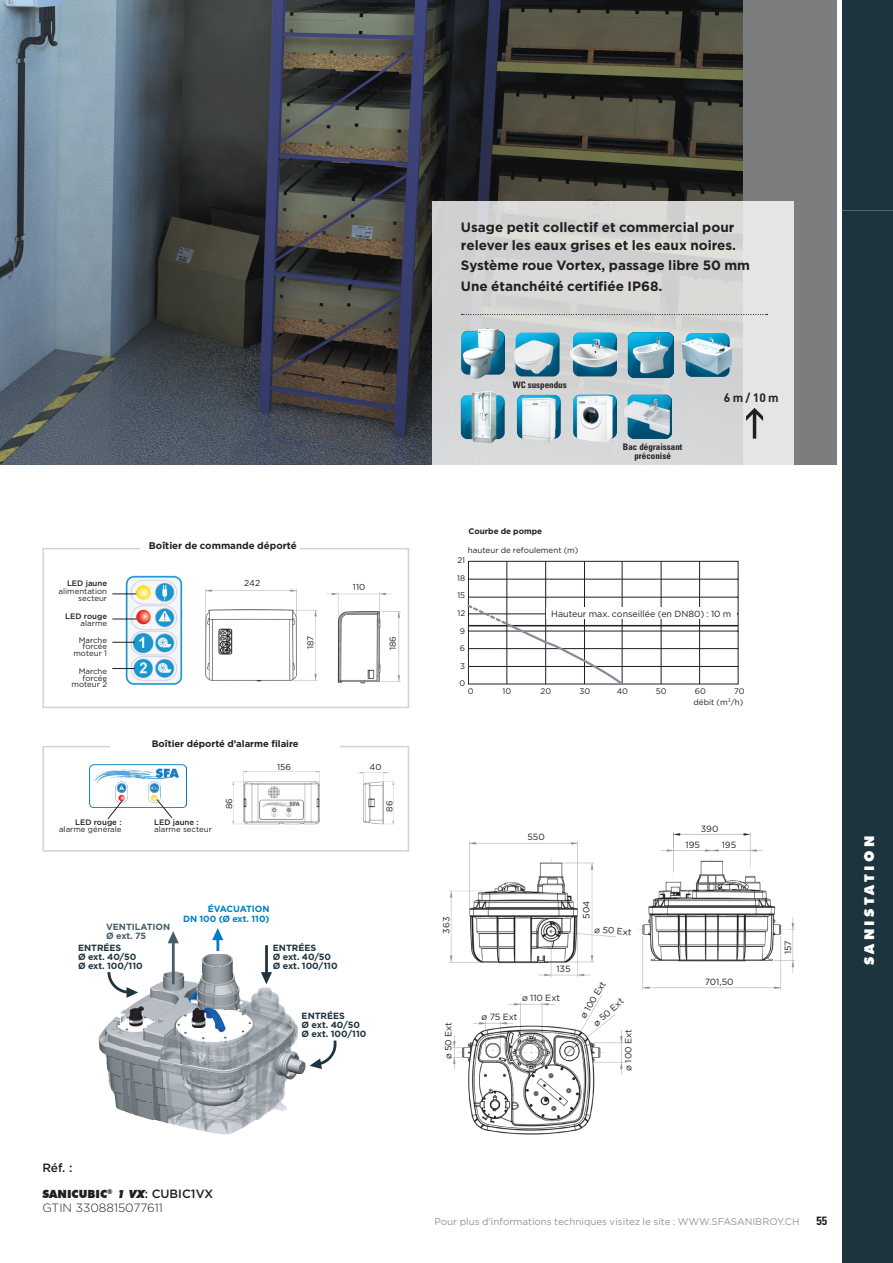
<style>
.page{position:relative;width:893px;height:1263px;background:#fff}
.page>*{position:absolute;margin:0;border:0;box-sizing:border-box;transform-origin:0 0}
.t1{font:700 13.5px/18px "Gotham";color:#231f20}
.t2{font:900 13.5px "Futura BT";letter-spacing:.25em;color:#fff}
.t3{font:300 12px "Gotham";color:#231f20}
.t4{font:700 12px "DIN";color:#231f20}
.t5{font:500 12px "Gotham";color:#231f20}
.t6{font:700 condensed 12px "Univers LT Std";color:#231f20}
.t7{font:900 11.25px "Futura BT";color:#231f20}
.t8{font:9.75px "Gotham";color:#939598}
.t9{font:700 9.75px "Gotham";color:#231f20}
.t10{font:700 9.45px "Gotham";color:#231f20}
.t11{font:700 9px/9px "Gotham";color:#1d343f}
.t12{font:9px "Gotham";color:#231f20}
.t13{font:700 condensed 9px/9px "Univers LT Std";color:#231f20;text-align:center}
.t14{font:700 9px/10.5px "Gotham";color:#007ec5;text-align:right}
.t15{font:700 9px/9px "Gotham";color:#475e6a}
.t16{font:8.85px "Gotham";color:#231f20}
.t17{font:8.7px "Gotham";color:#231f20}
.t18{font:8.1px/17.5px "Gotham";color:#231f20;text-align:center}
.t19{font:700 8.1px "Gotham";color:#231f20}
.t20{font:7.95px "Gotham";color:#231f20}
.t21{font:7.8px/7.8px "Gotham";color:#231f20;text-align:right}
.t22{font:500 7.8px "Gotham";color:#231f20}
.s1{font-style:italic}
.s2{font-family:"Gotham";font-weight:500;font-size:12px}
</style>
<div class="page">
<div style="left:0;top:0;width:840px;height:464px;background:#7b7d7e"></div>
<img style="left:0;top:0;width:743px;height:464px">
<div style="left:842px;top:210px;width:51px;height:1053px;background:#1d343f"></div>
<hr style="left:838px;top:0;width:4px;height:1263px;background:#fff">
<img style="left:98px;top:949px;width:208px;height:186px">
<svg style="left:309px;top:1040px;width:28px;height:29px"></svg>
<svg style="left:106px;top:969px;width:32px;height:29px"></svg>
<svg style="left:261px;top:972px;width:11px;height:12px"></svg>
<hr style="left:265px;top:945px;width:3px;height:32px;background:#1d343f">
<svg style="left:168px;top:931px;width:11px;height:12px"></svg>
<hr style="left:172px;top:937px;width:3px;height:47px;background:#475e6a">
<svg style="left:212px;top:928px;width:11px;height:12px"></svg>
<hr style="left:216px;top:934px;width:3px;height:17px;background:#007ec5">
<svg style="left:467px;top:561px;width:271px;height:124px"></svg>
<div style="left:546px;top:607px;width:190px;height:12px;background:#fff"></div>
<img style="left:449px;top:841px;width:167px;height:135px">
<img style="left:637px;top:832px;width:158px;height:158px">
<img style="left:452px;top:976px;width:193px;height:159px">
<img style="left:205px;top:588px;width:113px;height:94px">
<img style="left:326px;top:592px;width:75px;height:92px">
<img style="left:118px;top:575px;width:65px;height:110px">
<svg style="left:136px;top:585px;width:15px;height:15px"></svg>
<svg style="left:136px;top:610px;width:15px;height:14px"></svg>
<div style="left:42px;top:548px;width:367px;height:160px;border:2px solid #d1d2d4"></div>
<div style="left:140px;top:541px;width:160px;height:12px;background:#fff"></div>
<svg style="left:91px;top:807px;width:94px;height:1px"></svg>
<img style="left:89px;top:764px;width:98px;height:43px">
<svg style="left:107px;top:795px;width:18px;height:25px"></svg>
<svg style="left:151px;top:795px;width:22px;height:23px"></svg>
<img style="left:232px;top:770px;width:162px;height:55px">
<div style="left:42px;top:746px;width:367px;height:105px;border:2px solid #d1d2d4"></div>
<div style="left:110px;top:739px;width:230px;height:20px;background:#fff"></div>
<div style="left:433px;top:201px;width:361px;height:263px;background:linear-gradient(to right,#d1d1d0,#dddedd)"></div>
<svg style="left:461px;top:314px;width:306px;height:1px"></svg>
<img style="left:625px;top:332px;width:49px;height:49px">
<img style="left:570px;top:332px;width:50px;height:44px">
<img style="left:681px;top:333px;width:51px;height:44px">
<img style="left:461px;top:328px;width:44px;height:51px">
<img style="left:514px;top:333px;width:45px;height:43px">
<img style="left:461px;top:391px;width:44px;height:52px">
<img style="left:517px;top:395px;width:44px;height:47px">
<img style="left:573px;top:394px;width:44px;height:48px">
<img style="left:624px;top:384px;width:47px;height:56px">
<svg style="left:746px;top:408px;width:17px;height:30px"></svg>
<div style="left:842px;top:0;width:51px;height:210px;background:#1d343f"></div>
<p class="t22" style="left:67px;top:578px;width:42px">LED jaune</p>
<p class="t21" style="left:59px;top:587px;width:50px">alimentation secteur</p>
<p class="t22" style="left:65px;top:611px;width:43px">LED rouge</p>
<p class="t21" style="left:79px;top:614px;width:30px;line-height:16.8px;text-align:left">alarme<br>Marche</p>
<p class="t21" style="left:83px;top:642px;width:26px">forcée</p>
<p class="t20" style="left:73px;top:648px;width:35px">moteur 1</p>
<p class="t21" style="left:79px;top:667px;width:30px;line-height:6.8px;text-align:center">Marche forcée</p>
<p class="t20" style="left:71px;top:679px;width:37px">moteur 2</p>
<p class="t22" style="left:75px;top:817px;width:48px">LED rouge :</p>
<p class="t21" style="left:59px;top:825px;width:64px">alarme générale</p>
<p class="t9" style="left:149px;top:539px;width:149px">Boîtier de commande déporté</p>
<p class="t17" style="left:244px;top:577px;width:17px">242</p>
<p class="t17" style="left:305px;top:649px;width:15px;rotate:-90deg">187</p>
<p class="t17" style="left:353px;top:581px;width:14px">110</p>
<p class="t17" style="left:387px;top:650px;width:16px;rotate:-90deg">186</p>
<p class="t10" style="left:152px;top:737px;width:148px">Boîtier déporté d’alarme filaire</p>
<p class="t17" style="left:277px;top:761px;width:15px">156</p>
<p class="t17" style="left:370px;top:761px;width:13px">40</p>
<p class="t22" style="left:154px;top:817px;width:46px">LED jaune :</p>
<p class="t21" style="left:154px;top:825px;width:59px">alarme secteur</p>
<p class="t17" style="left:223px;top:809px;width:13px;rotate:-90deg">86</p>
<p class="t17" style="left:384px;top:811px;width:13px;rotate:-90deg">86</p>
<p class="t15" style="left:106px;top:922px;width:66px">VENTILATION<br>Ø ext. 75</p>
<p class="t14" style="left:183px;top:903px;width:88px">ÉVACUATION<br>DN 100 (Ø ext. 110)</p>
<p class="t11" style="left:78px;top:943px;width:66px">ENTRÉES<br>Ø ext. 40/50<br>Ø ext. 100/110</p>
<p class="t11" style="left:273px;top:943px;width:66px">ENTRÉES<br>Ø ext. 40/50<br>Ø ext. 100/110</p>
<p class="t5" style="left:42px;top:1159px;width:31px">Réf. :</p>
<p class="t7" style="left:42px;top:1186px;width:172px">SANICUBIC<sup>®</sup> <span class="s1">1 VX</span><span class="s2">: CUBIC1VX</span></p>
<p class="t3" style="left:42px;top:1200px;width:122px">GTIN 3308815077611</p>
<p class="t11" style="left:302px;top:1011px;width:66px">ENTRÉES<br>Ø ext. 40/50<br>Ø ext. 100/110</p>
<p class="t1" style="left:461px;top:218px;width:277px">Usage petit collectif et commercial pour relever les eaux grises et les eaux noires.</p>
<p class="t1" style="left:461px;top:255px;width:291px;line-height:20.1px">Système roue Vortex, passage libre 50 mm<br>Une étanchéité certifiée IP68.</p>
<p class="t13" style="left:513px;top:380px;width:55px">WC suspendus</p>
<p class="t19" style="left:468px;top:526px;width:75px">Courbe de pompe</p>
<p class="t18" style="left:468px;top:541px;width:112px">hauteur de refoulement (m)</p>
<p class="t13" style="left:623px;top:442px;width:61px">Bac dégraissant préconisé</p>
<p class="t4" style="left:724px;top:389px;width:56px">6m / 10 m</p>
<p class="t18" style="left:457px;top:551px;width:10px">21<br>18<br>15<br>12<br>9<br>6<br>3<br>0</p>
<p class="t16" style="left:551px;top:608px;width:182px">Hauteur max. conseillée (en DN80) : 10 m</p>
<p class="t18" style="left:468px;top:682px;width:7px">0</p>
<p class="t18" style="left:502px;top:682px;width:10px">10</p>
<p class="t18" style="left:540px;top:682px;width:12px">20</p>
<p class="t18" style="left:579px;top:682px;width:12px">30</p>
<p class="t18" style="left:617px;top:682px;width:13px">40</p>
<p class="t18" style="left:656px;top:682px;width:12px">50</p>
<p class="t18" style="left:695px;top:682px;width:13px">60</p>
<p class="t18" style="left:693px;top:685px;width:52px;line-height:10.8px;text-align:right">70<br>débit (m<sup>3</sup>/h)</p>
<p class="t12" style="left:440px;top:933px;width:18px;rotate:-90deg">363</p>
<p class="t12" style="left:527px;top:831px;width:19px">550</p>
<p class="t12" style="left:556px;top:963px;width:16px">135</p>
<p class="t12" style="left:580px;top:919px;width:19px;rotate:-90deg">504</p>
<p class="t12" style="left:595px;top:923px;width:39px;rotate:4deg">ø 50 Ext</p>
<p class="t12" style="left:577px;top:1014px;width:43px;rotate:-59deg">ø 100 Ext</p>
<p class="t12" style="left:522px;top:992px;width:40px">ø 110 Ext</p>
<p class="t12" style="left:591px;top:1020px;width:39px;rotate:-42deg">ø 50 Ext</p>
<p class="t12" style="left:482px;top:1011px;width:37px">ø 75 Ext</p>
<p class="t12" style="left:443px;top:1059px;width:39px;rotate:-90deg">ø 50 Ext</p>
<p class="t12" style="left:623px;top:1070px;width:43px;rotate:-90deg">ø 100 Ext</p>
<p class="t12" style="left:701px;top:823px;width:19px">390</p>
<p class="t12" style="left:685px;top:839px;width:16px">195</p>
<p class="t12" style="left:722px;top:839px;width:16px">195</p>
<p class="t12" style="left:705px;top:975px;width:30px">701,50</p>
<p class="t12" style="left:782px;top:954px;width:15px;rotate:-90deg">157</p>
<p class="t2" style="left:861px;top:965px;width:131px;rotate:-90deg">SANISTATION</p>
<p class="t8" style="left:434px;top:1215px;width:366px">Pour plus d’informations techniques visitez le site : WWW.SFASANIBROY.CH</p>
<p class="t6" style="left:816px;top:1213px;width:12px">55</p>
</div>
